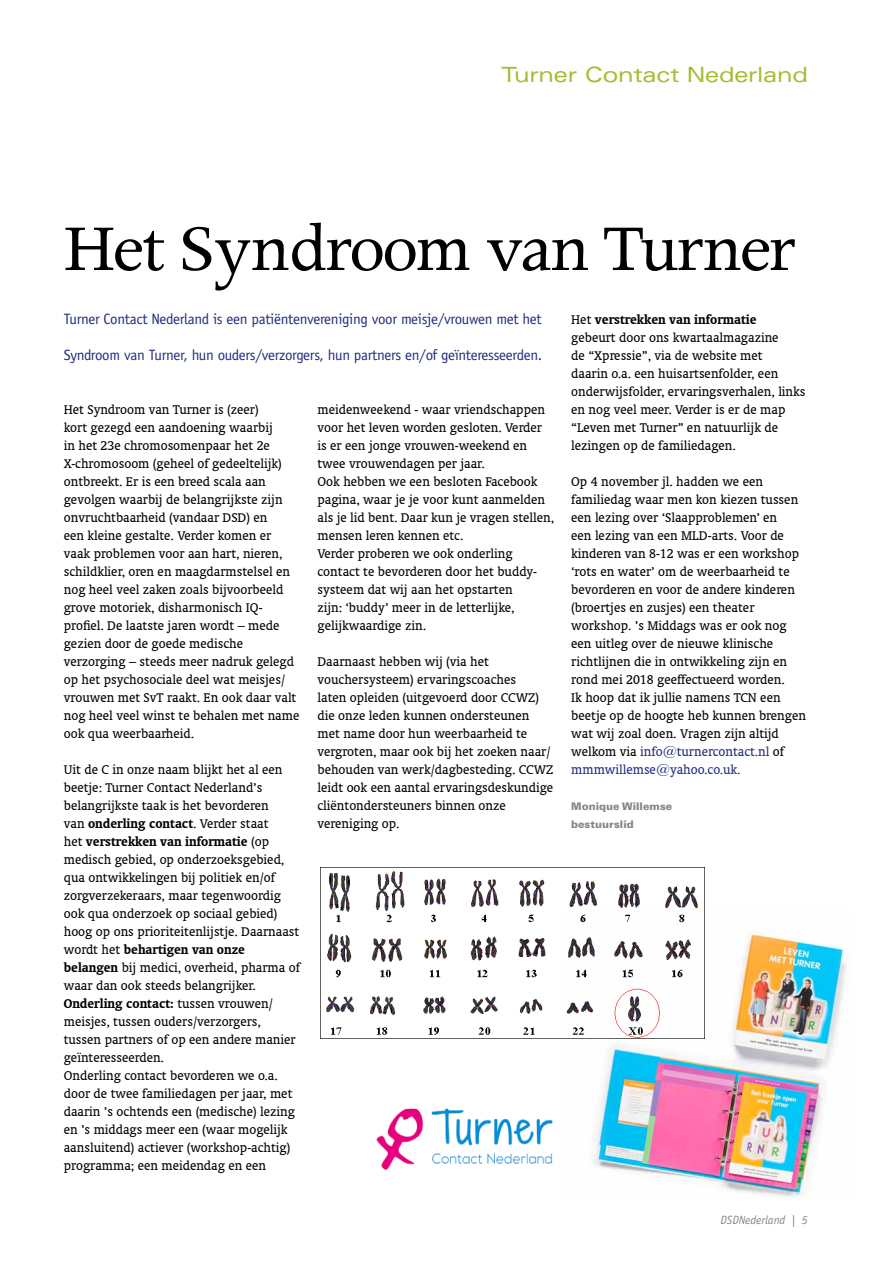
<style>
.page{position:relative;width:893px;height:1263px;background:#fff}
.page>*{position:absolute;margin:0;border:0;box-sizing:border-box;transform-origin:0 0}
.t1{font:73.5px "Apollo MT Std";letter-spacing:-.03em;color:#000}
.t2{font:expanded 21px "Univers LT Std";letter-spacing:-.01em;color:#a2bd30}
.t3{font:15px "Officina Sans LT";letter-spacing:-.02em;color:#222d80}
.t4{font:14.25px/18px "Oranda BT";color:#000}
.t5{font:italic 12px "Officina Sans LT";color:#868788}
.t6{font:900 10.5px/18px "Univers LT";color:#868788}
.s1{font-weight:700}
.s2{color:#222d80}
</style>
<div class="page">
<img style="left:563px;top:909px;width:285px;height:288px">
<img style="left:321px;top:867px;width:383px;height:171px">
<img style="left:376px;top:1108px;width:177px;height:62px">
<h2 class="t2" style="left:501px;top:62px;width:308px">Turner Contact Nederland</h2>
<h1 class="t1" style="left:64px;top:208px;width:734px">Het Syndroom van Turner</h1>
<p class="t3" style="left:64px;top:310px;width:479px">Turner Contact Nederland is een patiëntenvereniging voor meisje/vrouwen met het</p>
<p class="t3" style="left:64px;top:346px;width:480px">Syndroom van Turner, hun ouders/verzorgers, hun partners en/of geïnteresseerden.</p>
<p class="t4" style="left:571px;top:310px;width:236px">Het <span class="s1">verstrekken van informatie<br></span>gebeurt door ons kwartaalmagazine<br>de “Xpressie”, via de website met<br>daarin o.a. een huisartsenfolder, een onderwijsfolder, ervaringsverhalen, links en nog veel meer. Verder is er de map “Leven met Turner” en natuurlijk de lezingen op de familiedagen.</p>
<p class="t4" style="left:571px;top:472px;width:236px">Op 4 november jl. hadden we een familiedag waar men kon kiezen tussen een lezing over ‘Slaapproblemen’ en<br>een lezing van een MLD-arts. Voor de kinderen van 8-12 was er een workshop ‘rots en water’ om de weerbaarheid te bevorderen en voor de andere kinderen (broertjes en zusjes) een theater workshop. ’s Middags was er ook nog een uitleg over de nieuwe klinische richtlijnen die in ontwikkeling zijn en rond mei 2018 geeffectueerd worden.<br>Ik hoop dat ik jullie namens TCN een beetje op de hoogte heb kunnen brengen wat wij zoal doen. Vragen zijn altijd welkom via <span class="s2">info@turnercontact.nl</span> of <span class="s2">mmmwillemse@yahoo.co.uk.</span></p>
<p class="t6" style="left:571px;top:797px;width:103px">Monique Willemse bestuurslid</p>
<p class="t4" style="left:317px;top:400px;width:238px">meidenweekend - waar vriendschappen voor het leven worden gesloten. Verder is er een jonge vrouwen-weekend en twee vrouwendagen per jaar.<br>Ook hebben we een besloten Facebook pagina, waar je je voor kunt aanmelden als je lid bent. Daar kun je vragen stellen, mensen leren kennen etc.<br>Verder proberen we ook onderling contact te bevorderen door het buddy&shy;systeem dat wij aan het opstarten<br>zijn: ‘buddy’ meer in de letterlijke, gelijkwaardige zin.</p>
<p class="t4" style="left:317px;top:652px;width:237px">Daarnaast hebben wij (via het vouchersysteem) ervaringscoaches<br>laten opleiden (uitgevoerd door CCWZ) die onze leden kunnen ondersteunen met name door hun weerbaarheid te vergroten, maar ook bij het zoeken naar/ behouden van werk/dagbesteding. CCWZ leidt ook een aantal ervaringsdeskundige cliëntondersteuners binnen onze vereniging op.</p>
<p class="t4" style="left:64px;top:400px;width:237px">Het Syndroom van Turner is (zeer)<br>kort gezegd een aandoening waarbij<br>in het 23e chromosomenpaar het 2e X-chromosoom (geheel of gedeeltelijk) ontbreekt. Er is een breed scala aan gevolgen waarbij de belangrijkste zijn onvruchtbaarheid (vandaar DSD) en<br>een kleine gestalte. Verder komen er vaak problemen voor aan hart, nieren, schildklier, oren en maagdarmstelsel en nog heel veel zaken zoals bijvoorbeeld grove motoriek, disharmonisch IQ&shy;profiel. De laatste jaren wordt – mede gezien door de goede medische verzorging – steeds meer nadruk gelegd op het psychosociale deel wat meisjes/ vrouwen met SvT raakt. En ook daar valt nog heel veel winst te behalen met name ook qua weerbaarheid.</p>
<p class="t4" style="left:64px;top:760px;width:238px">Uit de C in onze naam blijkt het al een beetje: Turner Contact Nederland’s belangrijkste taak is het bevorderen<br>van <span class="s1">onderling contact</span>. Verder staat<br>het <span class="s1">verstrekken van informatie</span> (op medisch gebied, op onderzoeksgebied, qua ontwikkelingen bij politiek en/of zorgverzekeraars, maar tegenwoordig ook qua onderzoek op sociaal gebied) hoog op ons prioriteitenlijstje. Daarnaast wordt het <span class="s1">behartigen van onze belangen</span> bij medici, overheid, pharma of waar dan ook steeds belangrijker.<br><span class="s1">Onderling contact:</span> tussen vrouwen/ meisjes, tussen ouders/verzorgers, tussen partners of op een andere manier geïnteresseerden.<br>Onderling contact bevorderen we o.a. door de twee familiedagen per jaar, met daarin ’s ochtends een (medische) lezing en ’s middags meer een (waar mogelijk aansluitend) actiever (workshop-achtig) programma; een meidendag en een</p>
<p class="t5" style="left:720px;top:1213px;width:89px">DSDNederland | 5</p>
</div>
